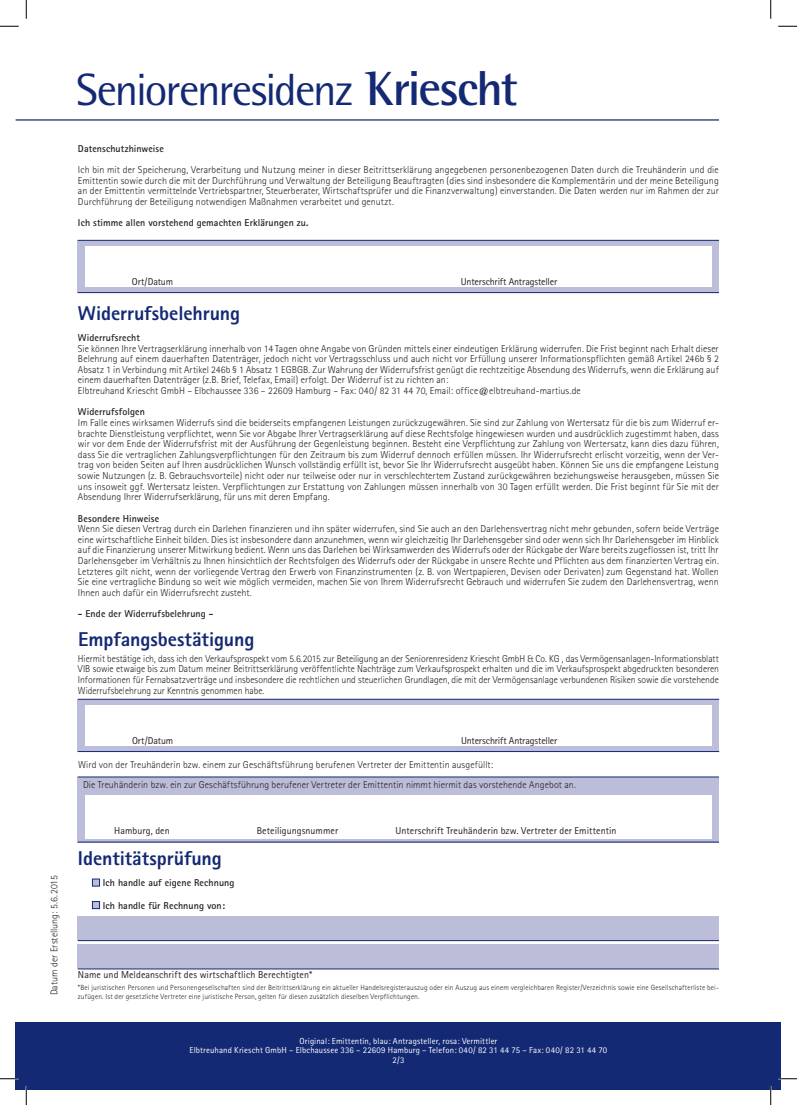
<style>
.page{position:relative;width:797px;height:1105px;background:#fff}
.page>*{position:absolute;margin:0;border:0;box-sizing:border-box;transform-origin:0 0}
.t1{font:45.25px "Rotis Semi Sans";letter-spacing:-.045em;color:#142974}
.t2{font:800 20px "Rotis Sans Serif";letter-spacing:-.005em;color:#142974}
.t3{font:300 10px/10.6px "Rotis Sans Serif";letter-spacing:.005em;color:#231f20;text-align:justify}
.t4{font:700 10px "Rotis Sans Serif";letter-spacing:.01em;color:#231f20}
.t5{font:10px "Rotis Sans Serif";letter-spacing:.005em;color:#231f20}
.t6{font:10px "Rotis Sans Serif";letter-spacing:-.015em;color:#231f20}
.t7{font:8.75px/9.4px "Rotis Sans Serif";letter-spacing:.015em;color:#fff;text-align:center}
.t8{font:300 7.5px/8.8px "Rotis Sans Serif";letter-spacing:.015em;color:#231f20}
.s1{font-family:"Rotis Semi Serif";font-weight:700;font-size:49.12px}
.s2{font-weight:700;font-size:49.12px}
</style>
<div class="page">
<div style="left:16px;top:1022px;width:765px;height:67px;background:#142974"></div>
<hr style="left:16px;top:119px;width:703px;height:2px;background:#142974">
<div style="left:78px;top:944px;width:641px;height:25px;background:#bcbdd8"></div>
<hr style="left:78px;top:969px;width:641px;height:1px;background:#142974">
<div style="left:78px;top:916px;width:641px;height:25px;background:#bcbdd8"></div>
<hr style="left:78px;top:940px;width:641px;height:1px;background:#142974">
<div style="left:92px;top:879px;width:8px;height:7px;background:#bcbdd8;border:1px solid #142974"></div>
<div style="left:92px;top:901px;width:8px;height:8px;background:#bcbdd8;border:1px solid #142974"></div>
<div style="left:78px;top:699px;width:641px;height:52px;background:#bcbdd8"></div>
<hr style="left:78px;top:699px;width:641px;height:1px;background:#142974">
<div style="left:85px;top:705px;width:626px;height:41px;background:#fff"></div>
<hr style="left:78px;top:751px;width:641px;height:1px;background:#142974">
<div style="left:78px;top:777px;width:640px;height:65px;background:#bcbdd8"></div>
<hr style="left:78px;top:777px;width:641px;height:1px;background:#142974">
<div style="left:85px;top:795px;width:626px;height:43px;background:#fff"></div>
<hr style="left:78px;top:842px;width:641px;height:1px;background:#142974">
<div style="left:78px;top:240px;width:640px;height:53px;background:#bcbdd8"></div>
<hr style="left:78px;top:240px;width:641px;height:1px;background:#142974">
<div style="left:85px;top:246px;width:626px;height:41px;background:#fff"></div>
<hr style="left:78px;top:292px;width:641px;height:1px;background:#142974">
<svg style="left:0;top:25px;width:19px;height:2px"></svg>
<svg style="left:778px;top:25px;width:19px;height:2px"></svg>
<svg style="left:0;top:1078px;width:19px;height:1px"></svg>
<svg style="left:778px;top:1078px;width:19px;height:1px"></svg>
<svg style="left:25px;top:0;width:2px;height:19px"></svg>
<svg style="left:25px;top:1086px;width:2px;height:19px"></svg>
<svg style="left:770px;top:0;width:1px;height:19px"></svg>
<svg style="left:770px;top:1086px;width:1px;height:19px"></svg>
<h1 class="t1" style="left:76px;top:63px;width:443px">Seniorenresidenz <span class="s1">K</span><span class="s2">riescht</span></h1>
<p class="t4" style="left:78px;top:142px;width:87px">Datenschutzhinweise</p>
<p class="t3" style="left:78px;top:165px;width:642px">Ich bin mit der Speicherung, Verarbeitung und Nutzung meiner in dieser Beitrittserklärung angegebenen personenbezogenen Daten durch die Treuhänderin und die Emittentin sowie durch die mit der Durchführung und Verwaltung der Beteiligung Beauftragten (dies sind insbesondere die Komplementärin und der meine Beteiligung an der Emittentin vermittelnde Vertriebspartner, Steuerberater, Wirtschaftsprüfer und die Finanzverwaltung) einverstanden. Die Daten werden nur im Rahmen der zur Durchführung der Beteiligung notwendigen Maßnahmen verarbeitet und genutzt.</p>
<p class="t4" style="left:78px;top:217px;width:232px">Ich stimme allen vorstehend gemachten Erklärungen zu.</p>
<p class="t3" style="left:49px;top:995px;width:121px;rotate:-90deg">Datum der Erstellung: 5.6.2015</p>
<p class="t5" style="left:132px;top:276px;width:43px">Ort/Datum</p>
<p class="t6" style="left:461px;top:276px;width:98px">Unterschrift Antragsteller</p>
<h2 class="t2" style="left:78px;top:300px;width:164px">Widerrufsbelehrung</h2>
<p class="t4" style="left:78px;top:331px;width:63px">Widerrufsrecht</p>
<p class="t3" style="left:78px;top:343px;width:642px;text-align:left">Sie können Ihre Vertragserklärung innerhalb von 14 Tagen ohne Angabe von Gründen mittels einer eindeutigen Erklärung widerrufen. Die Frist beginnt nach Erhalt dieser Belehrung auf einem dauerhaften Datenträger, jedoch nicht vor Vertragsschluss und auch nicht vor Erfüllung unserer Informationspflichten gemäß Artikel 246b § 2<br>Absatz 1 in Verbindung mit Artikel 246b § 1 Absatz 1 EGBGB. Zur Wahrung der Widerrufsfrist genügt die rechtzeitige Absendung des Widerrufs, wenn die Erklärung auf einem dauerhaften Datenträger (z.B. Brief, Telefax, Email) erfolgt. Der Widerruf ist zu richten an:<br>Elbtreuhand Kriescht GmbH – Elbchaussee 336 – 22609 Hamburg – Fax: 040/ 82 31 44 70, Email: office@elbtreuhand-martius.de</p>
<p class="t4" style="left:78px;top:406px;width:69px">Widerrufsfolgen</p>
<p class="t3" style="left:78px;top:417px;width:642px">Im Falle eines wirksamen Widerrufs sind die beiderseits empfangenen Leistungen zurückzugewähren. Sie sind zur Zahlung von Wertersatz für die bis zum Widerruf er&shy;brachte Dienstleistung verpflichtet, wenn Sie vor Abgabe Ihrer Vertragserklärung auf diese Rechtsfolge hingewiesen wurden und ausdrücklich zugestimmt haben, dass wir vor dem Ende der Widerrufsfrist mit der Ausführung der Gegenleistung beginnen. Besteht eine Verpflichtung zur Zahlung von Wertersatz, kann dies dazu führen, dass Sie die vertraglichen Zahlungsverpflichtungen für den Zeitraum bis zum Widerruf dennoch erfüllen müssen. Ihr Widerrufsrecht erlischt vorzeitig, wenn der Ver&shy;trag von beiden Seiten auf Ihren ausdrücklichen Wunsch vollständig erfüllt ist, bevor Sie Ihr Widerrufsrecht ausgeübt haben. Können Sie uns die empfangene Leistung sowie Nutzungen (z. B. Gebrauchsvorteile) nicht oder nur teilweise oder nur in verschlechtertem Zustand zurückgewähren beziehungsweise herausgeben, müssen Sie uns insoweit ggf. Wertersatz leisten. Verpflichtungen zur Erstattung von Zahlungen müssen innerhalb von 30 Tagen erfüllt werden. Die Frist beginnt für Sie mit der Absendung Ihrer Widerrufserklärung, für uns mit deren Empfang.</p>
<p class="t4" style="left:78px;top:512px;width:83px">Besondere Hinweise</p>
<p class="t3" style="left:78px;top:523px;width:642px">Wenn Sie diesen Vertrag durch ein Darlehen finanzieren und ihn später widerrufen, sind Sie auch an den Darlehensvertrag nicht mehr gebunden, sofern beide Verträge eine wirtschaftliche Einheit bilden. Dies ist insbesondere dann anzunehmen, wenn wir gleichzeitig Ihr Darlehensgeber sind oder wenn sich Ihr Darlehensgeber im Hinblick auf die Finanzierung unserer Mitwirkung bedient. Wenn uns das Darlehen bei Wirksamwerden des Widerrufs oder der Rückgabe der Ware bereits zugeflossen ist, tritt Ihr Darlehensgeber im Verhältnis zu Ihnen hinsichtlich der Rechtsfolgen des Widerrufs oder der Rückgabe in unsere Rechte und Pflichten aus dem finanzierten Vertrag ein.<br>Letzteres gilt nicht, wenn der vorliegende Vertrag den Erwerb von Finanzinstrumenten (z. B. von Wertpapieren, Devisen oder Derivaten) zum Gegenstand hat. Wollen Sie eine vertragliche Bindung so weit wie möglich vermeiden, machen Sie von Ihrem Widerrufsrecht Gebrauch und widerrufen Sie zudem den Darlehensvertrag, wenn Ihnen auch dafür ein Widerrufsrecht zusteht.</p>
<p class="t4" style="left:78px;top:607px;width:137px">- Ende der Widerrufsbelehrung -</p>
<h2 class="t2" style="left:78px;top:626px;width:178px">Empfangsbestätigung</h2>
<p class="t3" style="left:78px;top:653px;width:642px">Hiermit bestätige ich, dass ich den Verkaufsprospekt vom 5.6.2015 zur Beteiligung an der Seniorenresidenz Kriescht GmbH &amp; Co. KG , das Vermögensanlagen-Informationsblatt VIB sowie etwaige bis zum Datum meiner Beitrittserklärung veröffentlichte Nachträge zum Verkaufsprospekt erhalten und die im Verkaufsprospekt abgedruckten besonderen Informationen für Fernabsatzverträge und insbesondere die rechtlichen und steuerlichen Grundlagen, die mit der Vermögensanlage verbundenen Risiken sowie die vorstehende Widerrufsbelehrung zur Kenntnis genommen habe.</p>
<p class="t5" style="left:132px;top:735px;width:43px">Ort/Datum</p>
<p class="t6" style="left:461px;top:735px;width:98px">Unterschrift Antragsteller</p>
<p class="t3" style="left:78px;top:759px;width:416px">Wird von der Treuhänderin bzw. einem zur Geschäftsführung berufenen Vertreter der Emittentin ausgefüllt:</p>
<p class="t3" style="left:83px;top:779px;width:494px">Die Treuhänderin bzw. ein zur Geschäftsführung berufener Vertreter der Emittentin nimmt hiermit das vorstehende Angebot an.</p>
<p class="t5" style="left:114px;top:825px;width:57px">Hamburg, den</p>
<p class="t5" style="left:257px;top:825px;width:83px">Beteiligungsnummer</p>
<p class="t5" style="left:395px;top:825px;width:222px">Unterschrift Treuhänderin bzw. Vertreter der Emittentin</p>
<h2 class="t2" style="left:78px;top:846px;width:145px">Identitätsprüfung</h2>
<p class="t4" style="left:103px;top:877px;width:133px">Ich handle auf eigene Rechnung</p>
<p class="t4" style="left:103px;top:899px;width:124px">Ich handle für Rechnung von:</p>
<p class="t5" style="left:78px;top:968px;width:236px">Name und Meldeanschrift des wirtschaftlich Berechtigten*</p>
<p class="t8" style="left:78px;top:983px;width:642px">*Bei juristischen Personen und Personengesellschaften sind der Beitrittserklärung ein aktueller Handelsregisterauszug oder ein Auszug aus einem vergleichbaren Register/Verzeichnis sowie eine Gesellschafterliste bei&shy;zufügen. Ist der gesetzliche Vertreter eine juristische Person, gelten für diesen zusätzlich dieselben Verpflichtungen.</p>
<p class="t7" style="left:190px;top:1036px;width:419px">Original: Emittentin, blau: Antragsteller, rosa: Vermittler<br>Elbtreuhand Kriescht GmbH – Elbchaussee 336 – 22609 Hamburg – Telefon: 040/ 82 31 44 75 – Fax: 040/ 82 31 44 70<br>2/3</p>
</div>
